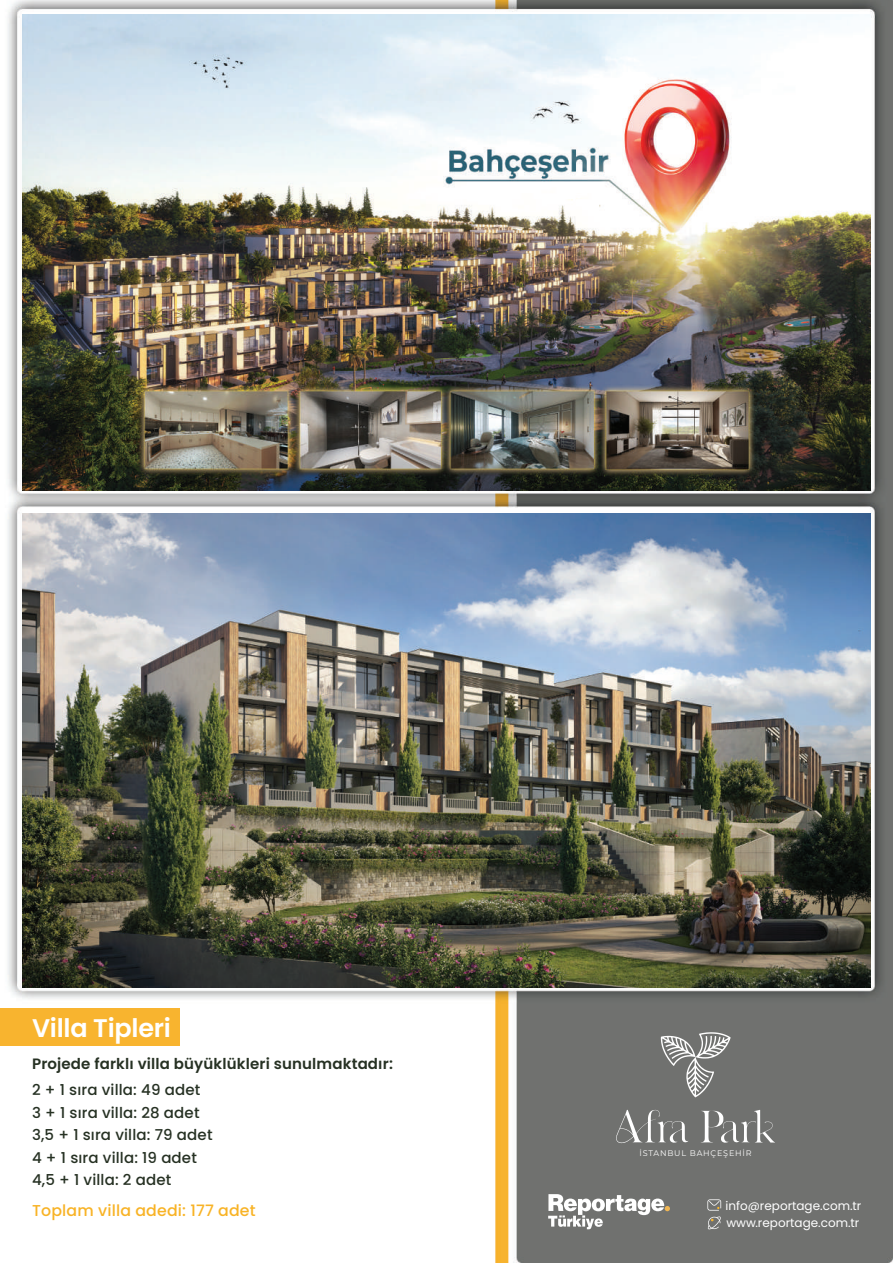
<style>
.page{position:relative;width:893px;height:1263px;background:#fff}
.page>*{position:absolute;margin:0;border:0;box-sizing:border-box;transform-origin:0 0}
.t1{font:600 25.5px "Poppins";letter-spacing:-.01em;color:#fff}
.t2{font:500 15.75px "Poppins";letter-spacing:.01em;color:#f8b326}
.t3{font:500 15px/22.5px "Poppins";letter-spacing:.01em;color:#263123}
.t4{font:600 15px "Poppins";letter-spacing:.01em;color:#263123}
.t5{font:12px/16.8px "Poppins";color:#fff}
.t6{font:8.1px "Montserrat";letter-spacing:.1em;color:#fff}
</style>
<div class="page">
<img style="left:8px;top:0;width:885px;height:1263px">
<div style="left:0;top:1008px;width:180px;height:38px;background:#f8b42f"></div>
<img style="left:22px;top:15px;width:848px;height:475px">
<img style="left:22px;top:513px;width:848px;height:474px">
<svg style="left:661px;top:1032px;width:70px;height:65px;background:#8d8e8c"></svg>
<svg style="left:701px;top:1110px;width:74px;height:33px;background:#8d8e8c"></svg>
<svg style="left:616px;top:1110px;width:72px;height:33px;background:#898a88"></svg>
<svg style="left:707px;top:1216px;width:14px;height:13px"></svg>
<svg style="left:707px;top:1199px;width:14px;height:11px"></svg>
<svg style="left:548px;top:1194px;width:122px;height:35px"></svg>
<h1 class="t1" style="left:32px;top:1013px;width:141px">Villa Tipleri</h1>
<p class="t3" style="left:32px;top:1078px;width:182px">2 + 1 sıra villa: 49 adet<br>3 + 1 sıra villa: 28 adet<br>3,5 + 1 sıra villa: 79 adet<br>4 + 1 sıra villa: 19 adet<br>4,5 + 1 villa: 2 adet</p>
<p class="t4" style="left:32px;top:1055px;width:362px">Projede farklı villa büyüklükleri sunulmaktadır:</p>
<p class="t2" style="left:32px;top:1201px;width:225px">Toplam villa adedi: 177 adet</p>
<p class="t6" style="left:639px;top:1147px;width:113px">İSTANBUL BAHÇEŞEHİR</p>
<p class="t5" style="left:726px;top:1197px;width:137px">info@reportage.com.tr www.reportage.com.tr</p>
</div>
